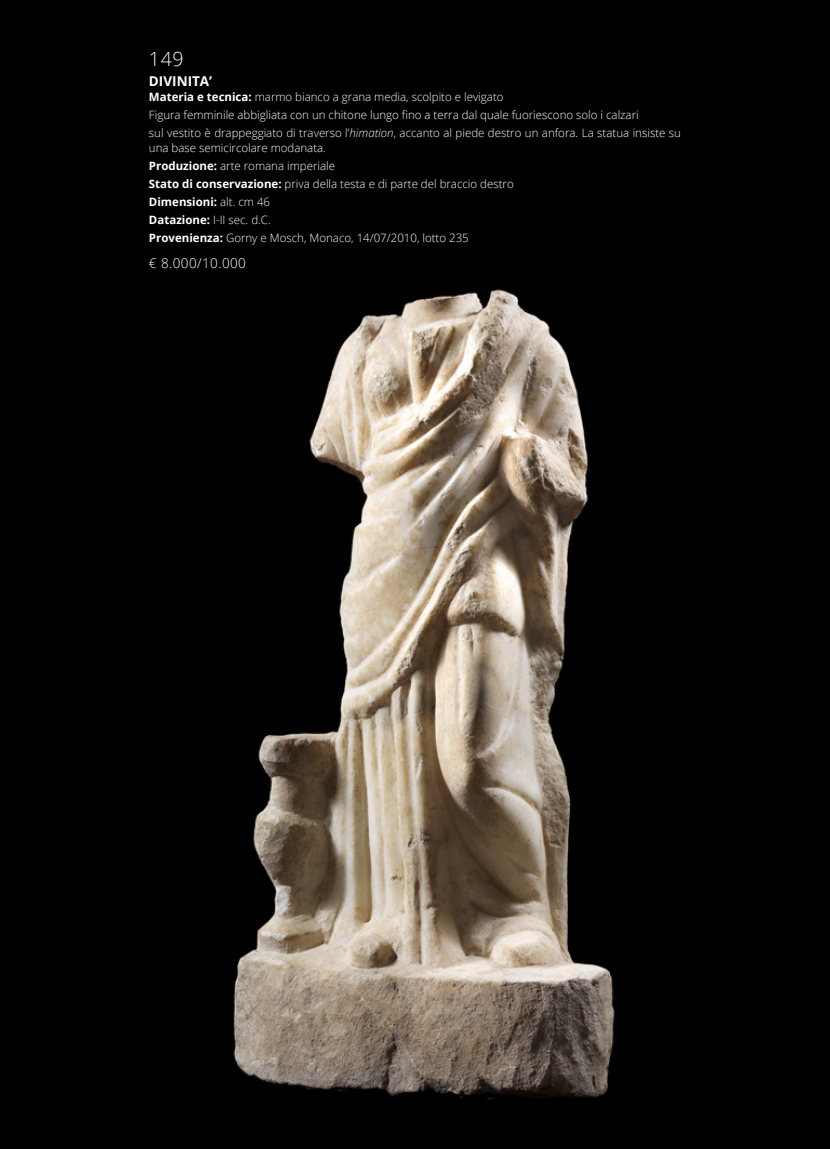
<style>
.page{position:relative;width:830px;height:1149px;background:#fff}
.page>*{position:absolute;margin:0;border:0;box-sizing:border-box;transform-origin:0 0}
.t1{font:300 19.5px "Open Sans";color:#fff}
.t2{font:300 13.5px "Open Sans";letter-spacing:.03em;color:#fff}
.t3{font:700 13.5px "Open Sans";color:#fff}
.t4{font:300 11.55px/18px "Open Sans";color:#fff}
.s1{font-weight:700}
.s2{font-style:italic}
</style>
<div class="page">
<div style="left:0;top:0;width:829px;height:1148px;background:#000"></div>
<img style="left:233px;top:289px;width:382px;height:811px">
<h1 class="t1" style="left:149px;top:46px;width:36px">149</h1>
<p class="t3" style="left:149px;top:72px;width:65px">DIVINITA’</p>
<p class="t4" style="left:149px;top:88px;width:533px"><span class="s1">Materia e tecnica:</span> marmo bianco a grana media, scolpito e levigato<br>Figura femminile abbigliata con un chitone lungo fino a terra dal quale fuoriescono solo i calzari<br>sul vestito è drappeggiato di traverso l’<span class="s2">himation</span>, accanto al piede destro un anfora. La statua insiste su</p>
<p class="t4" style="left:149px;top:139px;width:366px">una base semicircolare modanata.<br><span class="s1">Produzione:</span> arte romana imperiale<br><span class="s1">Stato di conservazione:</span> priva della testa e di parte del braccio destro <span class="s1">Dimensioni:</span> alt. cm 46<br><span class="s1">Datazione:</span> I-II sec. d.C.<br><span class="s1">Provenienza:</span> Gorny e Mosch, Monaco, 14/07/2010, lotto 235</p>
<p class="t2" style="left:149px;top:254px;width:98px">€ 8.000/10.000</p>
</div>
